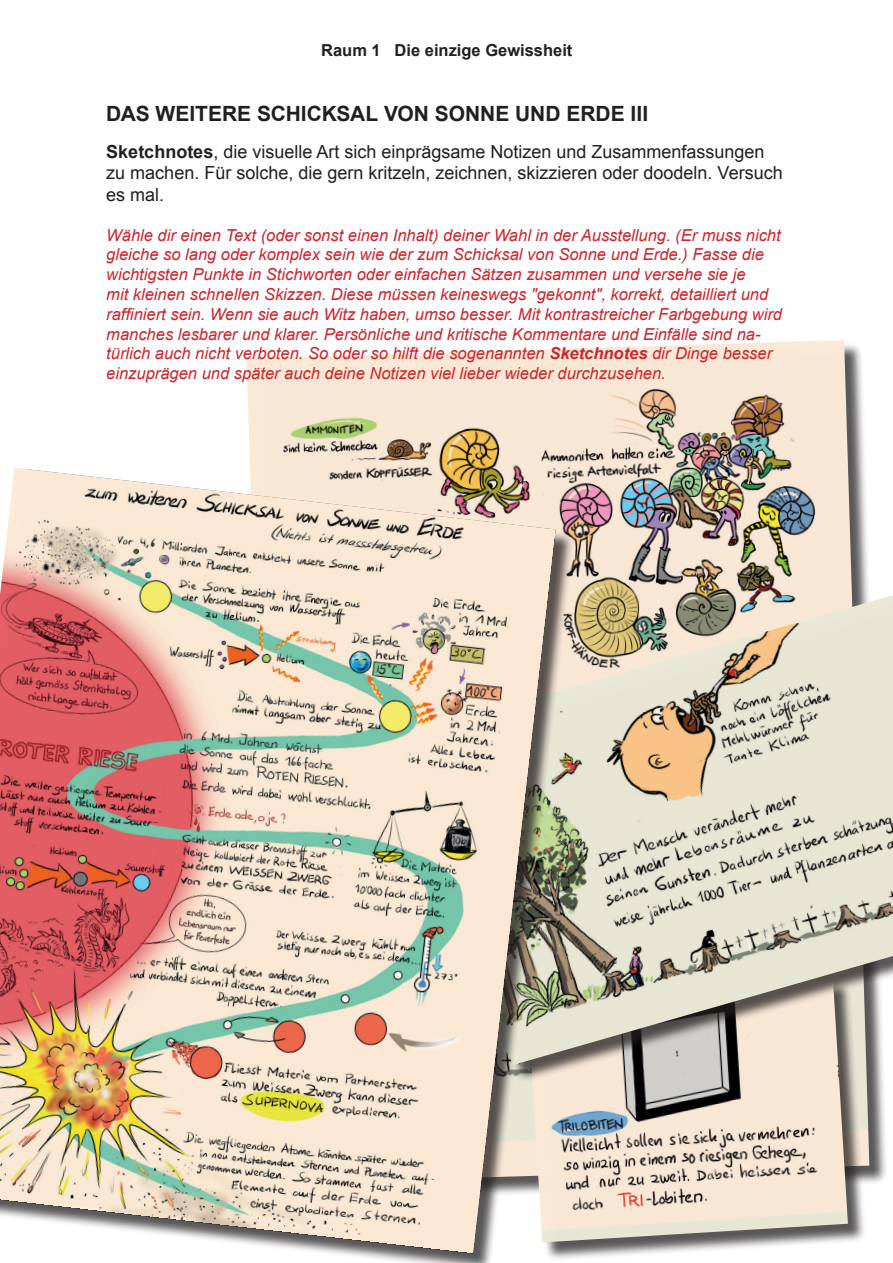
<style>
.page{position:relative;width:893px;height:1263px;background:#fff}
.page>*{position:absolute;margin:0;border:0;box-sizing:border-box;transform-origin:0 0}
.t1{font:700 21px "Arial";color:#231f20}
.t2{font:18px/21.6px "Arial";color:#231f20}
.t3{font:italic 16.5px/19.8px "Arial";color:#d1232a}
.t4{font:700 16.5px "Arial";color:#231f20}
.s1{font-weight:700}
</style>
<div class="page">
<img style="left:247px;top:340px;width:622px;height:843px">
<div style="left:530px;top:980px;width:337px;height:281px;background:#231f20;opacity:.75"></div>
<img style="left:574px;top:1083px;width:274px;height:159px">
<div style="left:419px;top:590px;width:474px;height:493px;background:#231f20;opacity:.75"></div>
<img style="left:574px;top:595px;width:319px;height:470px">
<div style="left:0;top:470px;width:574px;height:793px;background:#231f20;opacity:.75"></div>
<img style="left:0;top:468px;width:556px;height:786px">
<p class="t4" style="left:321px;top:39px;width:253px">Raum 1 Die einzige Gewissheit</p>
<p class="t1" style="left:106px;top:100px;width:544px">DAS WEITERE SCHICKSAL VON SONNE UND ERDE III</p>
<p class="t2" style="left:106px;top:141px;width:678px"><span class="s1">Sketchnotes</span>, die visuelle Art sich einprägsame Notizen und Zusammenfassungen zu machen. Für solche, die gern kritzeln, zeichnen, skizzieren oder doodeln. Versuch es mal.</p>
<p class="t3" style="left:106px;top:225px;width:677px">Wähle dir einen Text (oder sonst einen Inhalt) deiner Wahl in der Ausstellung. (Er muss nicht gleiche so lang oder komplex sein wie der zum Schicksal von Sonne und Erde.) Fasse die wichtigsten Punkte in Stichworten oder einfachen Sätzen zusammen und versehe sie je<br>mit kleinen schnellen Skizzen. Diese müssen keineswegs "gekonnt", korrekt, detailliert und raffiniert sein. Wenn sie auch Witz haben, umso besser. Mit kontrastreicher Farbgebung wird manches lesbarer und klarer. Persönliche und kritische Kommentare und Einfälle sind na&shy;türlich auch nicht verboten. So oder so hilft die sogenannten <span class="s1">Sketchnotes</span> dir Dinge besser einzuprägen und später auch deine Notizen viel lieber wieder durchzusehen.</p>
</div>
